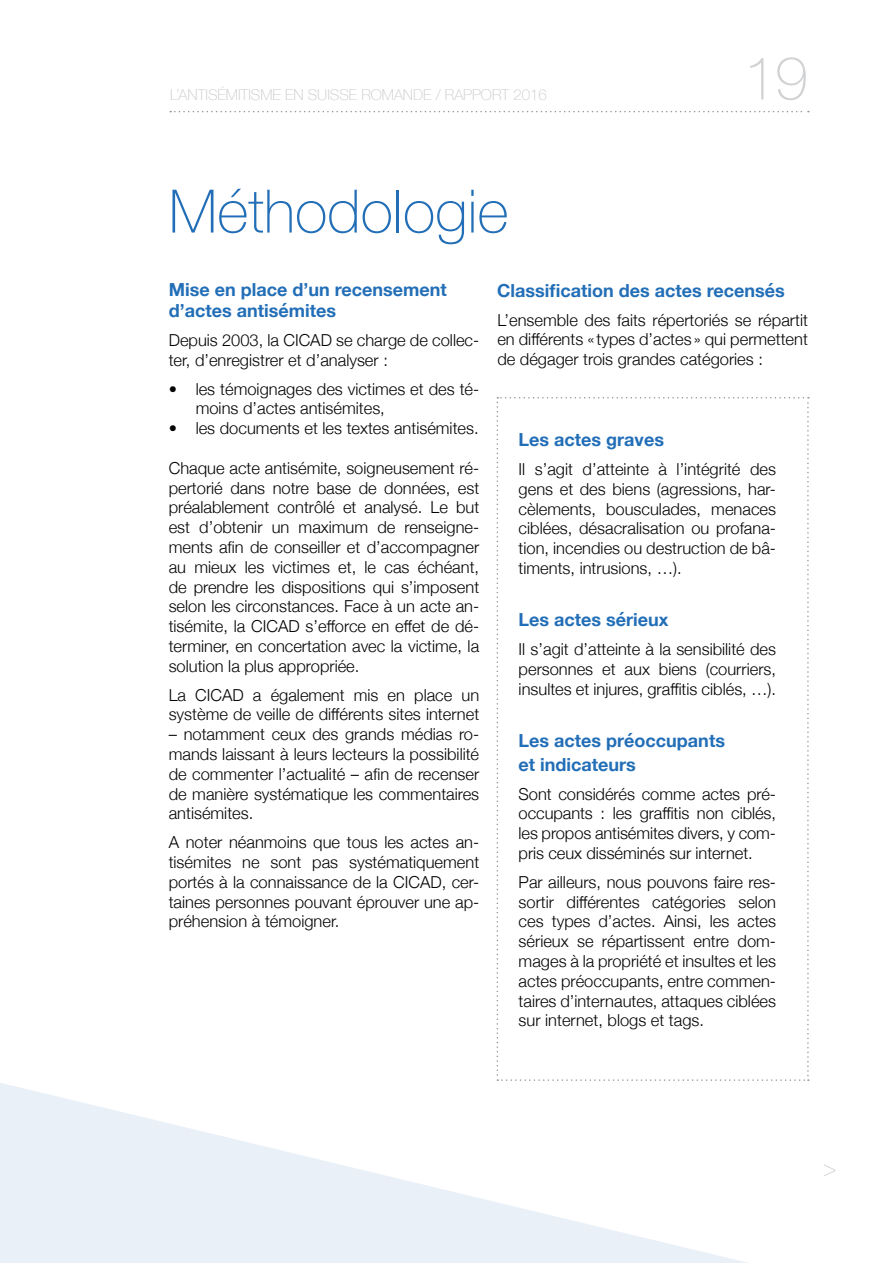
<style>
.page{position:relative;width:893px;height:1263px;background:#fff}
.page>*{position:absolute;margin:0;border:0;box-sizing:border-box;transform-origin:0 0}
.t1{font:100 60px "Helvetica Neue";color:#226eb7}
.t2{font:100 60px "Helvetica Neue";color:#d1d2d4}
.t3{font:100 22.5px "Helvetica Neue";color:#d1d2d4}
.t4{font:700 18px/21.6px "Helvetica Neue";color:#226eb7}
.t5{font:300 16.5px/19.8px "Helvetica Neue";color:#040503;text-align:justify}
.t6{font:100 15px "Helvetica Neue";color:#c7c8ca}
</style>
<div class="page">
<svg style="left:170px;top:111px;width:639px;height:1px"></svg>
<svg style="left:497px;top:397px;width:312px;height:684px"></svg>
<hr style="left:0;top:0;width:1px;height:1263px;background:#226eb7">
<svg style="left:0;top:681px;width:1px;height:177px"></svg>
<svg style="left:0;top:858px;width:784px;height:405px"></svg>
<p class="t6" style="left:170px;top:83px;width:378px">L’ANTISÉMITISME EN SUISSE ROMANDE / RAPPORT 2016</p>
<h1 class="t2" style="left:744px;top:33px;width:66px">19</h1>
<h1 class="t1" style="left:169px;top:166px;width:341px">MÉTHODOLOGIE</h1>
<p class="t4" style="left:169px;top:279px;width:279px">Mise en place d’un recensement d’actes antisémites</p>
<p class="t5" style="left:169px;top:329px;width:312px">Depuis 2003, la CICAD se charge de collec&shy;ter, d’enregistrer et d’analyser :</p>
<p class="t5" style="left:196px;top:378px;width:285px;text-indent:-27px">• les témoignages des victimes et des té&shy;moins d’actes antisémites,</p>
<p class="t5" style="left:169px;top:417px;width:311px">• les documents et les textes antisémites.</p>
<p class="t5" style="left:169px;top:457px;width:312px">Chaque acte antisémite, soigneusement ré&shy;pertorié dans notre base de données, est préalablement contrôlé et analysé. Le but est d’obtenir un maximum de renseigne&shy;ments afin de conseiller et d’accompagner au mieux les victimes et, le cas échéant, de prendre les dispositions qui s’imposent selon les circonstances. Face à un acte an&shy;tisémite, la CICAD s’efforce en effet de dé&shy;terminer, en concertation avec la victime, la solution la plus appropriée.</p>
<p class="t5" style="left:169px;top:684px;width:312px">La CICAD a également mis en place un système de veille de différents sites internet</p>
<p class="t5" style="left:169px;top:723px;width:312px">– notamment ceux des grands médias ro&shy;mands laissant à leurs lecteurs la possibilité de commenter l’actualité – afin de recenser de manière systématique les commentaires antisémites.</p>
<p class="t5" style="left:169px;top:831px;width:312px">A noter néanmoins que tous les actes an&shy;tisémites ne sont pas systématiquement portés à la connaissance de la CICAD, cer&shy;taines personnes pouvant éprouver une ap&shy;préhension à témoigner.</p>
<p class="t4" style="left:497px;top:280px;width:289px">Classification des actes recensés</p>
<p class="t5" style="left:497px;top:309px;width:312px">L’ensemble des faits répertoriés se répartit en différents « types d’actes » qui permettent de dégager trois grandes catégories :</p>
<p class="t4" style="left:519px;top:429px;width:147px">Les actes graves</p>
<p class="t5" style="left:519px;top:458px;width:259px">Il s’agit d’atteinte à l’intégrité des gens et des biens (agressions, har&shy;cèlements, bousculades, menaces ciblées, désacralisation ou profana&shy;tion, incendies ou destruction de bâ&shy;timents, intrusions, …).</p>
<p class="t4" style="left:519px;top:609px;width:151px">Les actes sérieux</p>
<p class="t5" style="left:519px;top:638px;width:259px">Il s’agit d’atteinte à la sensibilité des personnes et aux biens (courriers, insultes et injures, graffitis ciblés, …).</p>
<p class="t4" style="left:519px;top:729px;width:208px;line-height:24px">Les actes préoccupants et indicateurs</p>
<p class="t5" style="left:519px;top:783px;width:259px">Sont considérés comme actes pré&shy;occupants : les graffitis non ciblés, les propos antisémites divers, y com&shy;pris ceux disséminés sur internet.</p>
<p class="t5" style="left:519px;top:871px;width:259px">Par ailleurs, nous pouvons faire res&shy;sortir différentes catégories selon ces types d’actes. Ainsi, les actes sérieux se répartissent entre dom&shy;mages à la propriété et insultes et les actes préoccupants, entre commen&shy;taires d’internautes, attaques ciblées sur internet, blogs et tags.</p>
<h2 class="t3" style="left:823px;top:1151px;width:15px">&gt;</h2>
</div>
